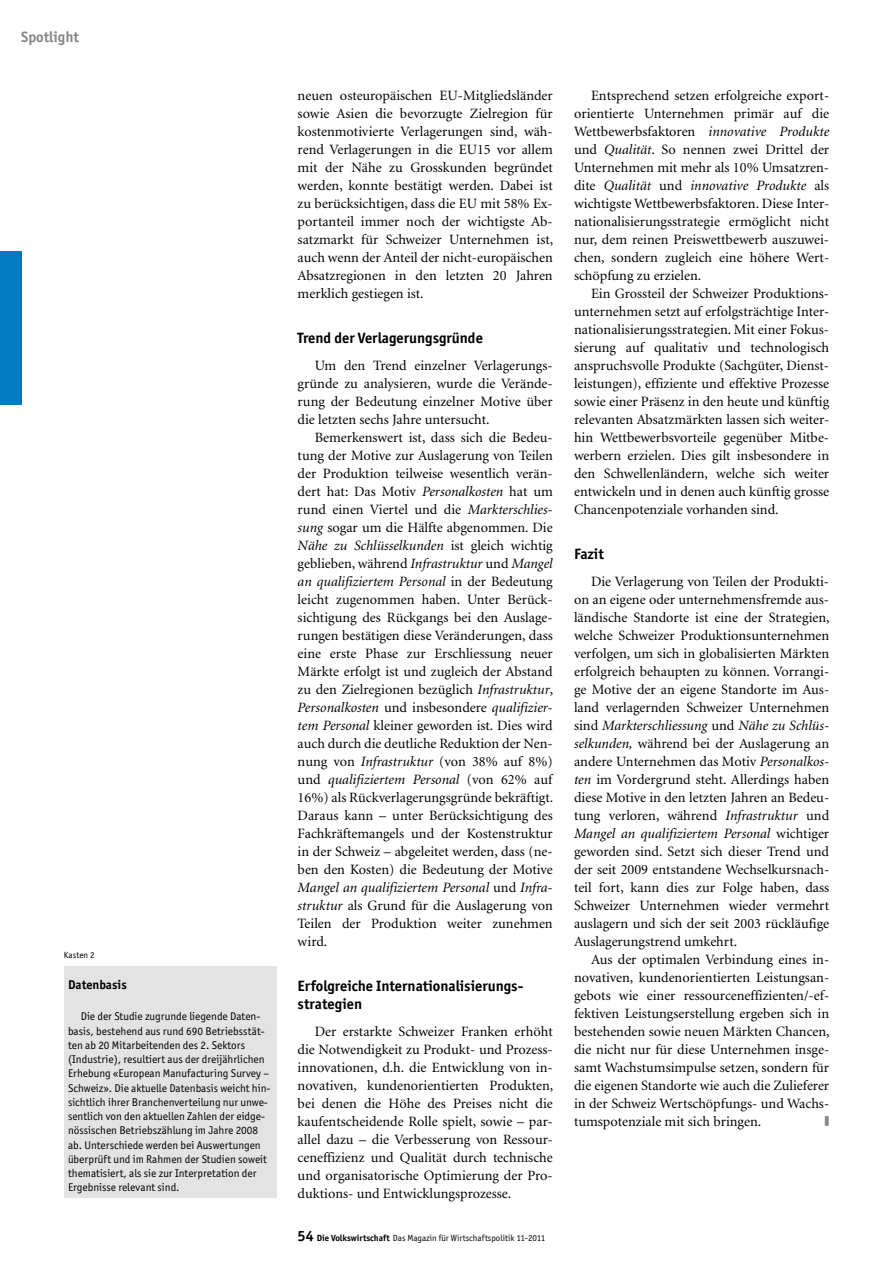
<style>
.page{position:relative;width:893px;height:1263px;background:#fff}
.page>*{position:absolute;margin:0;border:0;box-sizing:border-box;transform-origin:0 0}
.t1{font:700 15px/18px "Officina San ITC";color:#000}
.t2{font:700 15px "Officina San ITC";color:#868786}
.t3{font:14.25px/18px "Minion";color:#000;text-align:justify}
.t4{font:700 12.75px "Officina San ITC";color:#000}
.t5{font:12px "Universal Newswith Comm Pi";color:#868786;scale:.4 1}
.t6{font:11.25px/14.2px "Officina San ITC";color:#000}
.t7{font:9px "Officina San ITC";color:#000}
.s1{font-style:italic}
.s2{font-weight:700;font-size:15px}
.s3{font-weight:700}
</style>
<div class="page">
<div style="left:0;top:252px;width:21px;height:153px;background:#007ac3"></div>
<div style="left:64px;top:966px;width:212px;height:231px;background:#e3e3e3"></div>
<p class="t2" style="left:21px;top:27px;width:59px">Spotlight</p>
<p class="t7" style="left:64px;top:950px;width:32px">Kasten 2</p>
<p class="t4" style="left:68px;top:977px;width:60px">Datenbasis</p>
<p class="t6" style="left:68px;top:1009px;width:204px;text-indent:13px">Die der Studie zugrunde liegende Daten&shy;basis, bestehend aus rund 690 Betriebsstät&shy;ten ab 20 Mitarbeitenden des 2. Sektors (Industrie), resultiert aus der dreijährlichen Erhebung «European Manufacturing Survey – Schweiz». Die aktuelle Datenbasis weicht hin&shy;sichtlich ihrer Branchenverteilung nur unwe&shy;sentlich von den aktuellen Zahlen der eidge&shy;nössischen Betriebszählung im Jahre 2008 ab. Unterschiede werden bei Auswertungen überprüft und im Rahmen der Studien soweit thematisiert, als sie zur Interpretation der Ergebnisse relevant sind.</p>
<p class="t3" style="left:298px;top:86px;width:257px">neuen osteuropäischen EU-Mitgliedsländer sowie Asien die bevorzugte Zielregion für kostenmotivierte Verlagerungen sind, wäh&shy;rend Verlagerungen in die EU15 vor allem mit der Nähe zu Grosskunden begründet werden, konnte bestätigt werden. Dabei ist zu berücksichtigen, dass die EU mit 58% Ex&shy;portanteil immer noch der wichtigste Ab&shy;satzmarkt für Schweizer Unternehmen ist, auch wenn der Anteil der nicht-europäischen Absatzregionen in den letzten 20 Jahren merklich gestiegen ist.</p>
<p class="t1" style="left:298px;top:328px;width:187px">Trend der Verlagerungsgründe</p>
<p class="t3" style="left:298px;top:356px;width:257px;text-indent:17px">Um den Trend einzelner Verlagerungs&shy;gründe zu analysieren, wurde die Verände&shy;rung der Bedeutung einzelner Motive über die letzten sechs Jahre untersucht.</p>
<p class="t3" style="left:298px;top:428px;width:257px;text-indent:17px">Bemerkenswert ist, dass sich die Bedeu&shy;tung der Motive zur Auslagerung von Teilen der Produktion teilweise wesentlich verän&shy;dert hat: Das Motiv <span class="s1">Personalkosten</span> hat um rund einen Viertel und die <span class="s1">Markterschlies&shy;sung</span> sogar um die Hälfte abgenommen. Die <span class="s1">Nähe zu Schlüsselkunden</span> ist gleich wichtig geblieben, während <span class="s1">Infrastruktur</span> und <span class="s1">Mangel an qualifiziertem Personal</span> in der Bedeutung leicht zugenommen haben. Unter Berück&shy;sichtigung des Rückgangs bei den Auslage&shy;rungen bestätigen diese Veränderungen, dass eine erste Phase zur Erschliessung neuer Märkte erfolgt ist und zugleich der Abstand zu den Zielregionen bezüglich <span class="s1">Infrastruktur</span>, <span class="s1">Personalkosten</span> und insbesondere <span class="s1">qualifizier&shy;tem Personal</span> kleiner geworden ist. Dies wird auch durch die deutliche Reduktion der Nen&shy;nung von <span class="s1">Infrastruktur</span> (von 38% auf 8%) und <span class="s1">qualifiziertem Personal</span> (von 62% auf 16%) als Rückverlagerungsgründe bekräftigt.<br>Daraus kann – unter Berücksichtigung des Fachkräftemangels und der Kostenstruktur in der Schweiz – abgeleitet werden, dass (ne&shy;ben den Kosten) die Bedeutung der Motive <span class="s1">Mangel an qualifiziertem Personal</span> und <span class="s1">Infra&shy;struktur</span> als Grund für die Auslagerung von Teilen der Produktion weiter zunehmen wird.</p>
<p class="t1" style="left:298px;top:976px;width:226px">Erfolgreiche Internationalisierungs&shy;strategien</p>
<p class="t3" style="left:298px;top:1022px;width:257px;text-align:left;text-indent:17px">Der erstarkte Schweizer Franken erhöht die Notwendigkeit zu Produkt- und Prozess&shy;innovationen, d.h. die Entwicklung von in&shy;novativen, kundenorientierten Produkten, bei denen die Höhe des Preises nicht die kaufentscheidende Rolle spielt, sowie – par&shy;allel dazu – die Verbesserung von Ressour&shy;ceneffizienz und Qualität durch technische und organisatorische Optimierung der Pro&shy;duktions- und Entwicklungsprozesse.</p>
<p class="t7" style="left:298px;top:1232px;width:249px"><span class="s2">54</span> <span class="s3">Die Volkswirtschaft</span> Das Magazin für Wirtschaftspolitik 11-2011</p>
<p class="t3" style="left:574px;top:86px;width:257px;text-indent:17px">Entsprechend setzen erfolgreiche export&shy;orientierte Unternehmen primär auf die Wettbewerbsfaktoren <span class="s1">innovative Produkte </span>und <span class="s1">Qualität</span>. So nennen zwei Drittel der Unternehmen mit mehr als 10% Umsatzren&shy;dite <span class="s1">Qualität</span> und <span class="s1">innovative Produkte</span> als wichtigste Wettbewerbsfaktoren. Diese Inter&shy;nationalisierungsstrategie ermöglicht nicht nur, dem reinen Preiswettbewerb auszuwei&shy;chen, sondern zugleich eine höhere Wert&shy;schöpfung zu erzielen.</p>
<p class="t3" style="left:574px;top:284px;width:257px;text-indent:17px">Ein Grossteil der Schweizer Produktions&shy;unternehmen setzt auf erfolgsträchtige Inter&shy;nationalisierungsstrategien. Mit einer Fokus&shy;sierung auf qualitativ und technologisch anspruchsvolle Produkte (Sachgüter, Dienst&shy;leistungen), effiziente und effektive Prozesse sowie einer Präsenz in den heute und künftig relevanten Absatzmärkten lassen sich weiter&shy;hin Wettbewerbsvorteile gegenüber Mitbe&shy;werbern erzielen. Dies gilt insbesondere in den Schwellenländern, welche sich weiter entwickeln und in denen auch künftig grosse Chancenpotenziale vorhanden sind.</p>
<p class="t1" style="left:574px;top:544px;width:31px">Fazit</p>
<p class="t3" style="left:574px;top:572px;width:257px;text-indent:17px">Die Verlagerung von Teilen der Produkti&shy;on an eigene oder unternehmensfremde aus&shy;ländische Standorte ist eine der Strategien, welche Schweizer Produktionsunternehmen verfolgen, um sich in globalisierten Märkten erfolgreich behaupten zu können. Vorrangi&shy;ge Motive der an eigene Standorte im Aus&shy;land verlagernden Schweizer Unternehmen sind <span class="s1">Markterschliessung</span> und <span class="s1">Nähe zu Schlüs&shy;selkunden,</span> während bei der Auslagerung an andere Unternehmen das Motiv <span class="s1">Personalkos&shy;ten</span> im Vordergrund steht. Allerdings haben diese Motive in den letzten Jahren an Bedeu&shy;tung verloren, während <span class="s1">Infrastruktur</span> und <span class="s1">Mangel an qualifiziertem Personal</span> wichtiger geworden sind. Setzt sich dieser Trend und der seit 2009 entstandene Wechselkursnach&shy;teil fort, kann dies zur Folge haben, dass Schweizer Unternehmen wieder vermehrt auslagern und sich der seit 2003 rückläufige Auslagerungstrend umkehrt.</p>
<p class="t3" style="left:574px;top:950px;width:257px;text-indent:17px">Aus der optimalen Verbindung eines in&shy;novativen, kundenorientierten Leistungsan&shy;gebots wie einer ressourceneffizienten/-ef&shy;fektiven Leistungserstellung ergeben sich in bestehenden sowie neuen Märkten Chancen, die nicht nur für diese Unternehmen insge&shy;samt Wachstumsimpulse setzen, sondern für die eigenen Standorte wie auch die Zulieferer in der Schweiz Wertschöpfungs- und Wachs&shy;tumspotenziale mit sich bringen.</p>
<p class="t5" style="left:825px;top:1116px;width:12px">m</p>
</div>
